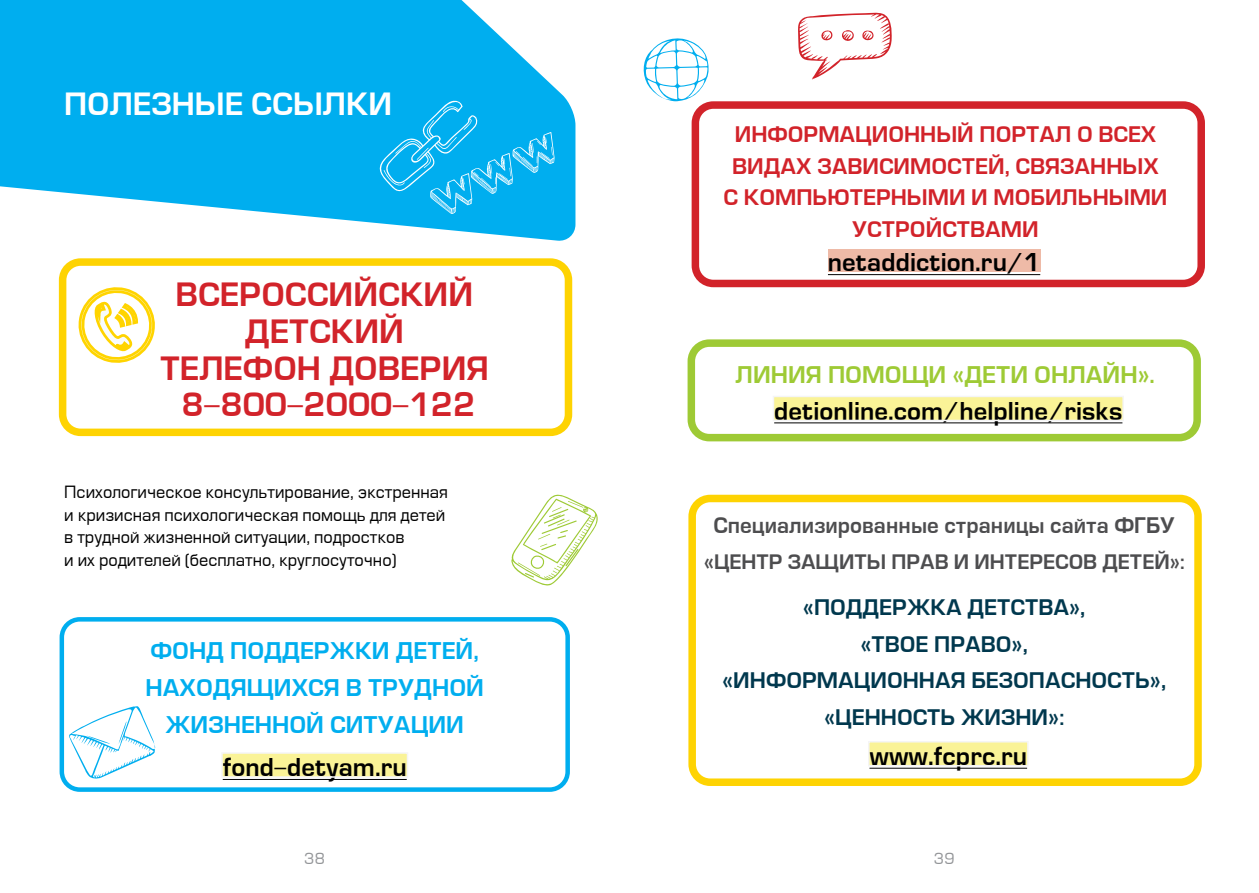
<style>
.page{position:relative;width:1259px;height:893px;background:#fff}
.page>*{position:absolute;margin:0;border:0;box-sizing:border-box;transform-origin:0 0}
.t1{font:31.35px/36.9px "GL Europe Demi Normal";color:#d2232a;text-align:center}
.t2{font:30px "GL Europe Demi Normal";color:#fff}
.t3{font:24px "GL Europe Demi Normal";color:#000}
.t4{font:22.5px/36.9px "GL Europe Demi Normal";color:#00aeef;text-align:center}
.t5{font:22.5px "GL Europe Demi Normal";color:#9eca35}
.t6{font:21px/31.5px "GL Europe Demi Normal";color:#d2232a;text-align:center}
.t7{font:21px/36.9px "GL Europe Demi Normal";color:#00384e;text-align:center}
.t8{font:21px "GL Europe Demi Normal";color:#4d4d4f}
.t9{font:19.5px "GL Europe Demi Normal";color:#4d4d4f}
.t10{font:16.5px/22.5px "GL Europe Normal";color:#000}
.t11{font:15px "GL Europe Normal";color:#939598}
</style>
<div class="page">
<svg style="left:0;top:0;width:575px;height:241px;fill:#00aeef"></svg>
<svg style="left:78px;top:287px;width:77px;height:76px"></svg>
<svg style="left:511px;top:494px;width:87px;height:92px"></svg>
<svg style="left:552px;top:507px;width:10px;height:5px"></svg>
<svg style="left:518px;top:562px;width:22px;height:14px"></svg>
<svg style="left:377px;top:99px;width:177px;height:115px"></svg>
<div style="left:59px;top:258px;width:513px;height:178px;border:8px solid #fed302;border-radius:18px"></div>
<div style="left:868px;top:742px;width:160px;height:24px;background:#faf397"></div>
<hr style="left:869px;top:768px;width:158px;height:1px;background:#000">
<div style="left:868px;top:741px;width:160px;height:25px;border:2px solid #f5f5f5"></div>
<div style="left:688px;top:495px;width:513px;height:291px;border:8px solid #fed302;border-radius:18px"></div>
<div style="left:691px;top:101px;width:514px;height:186px;border:8px solid #d2232a;border-radius:18px"></div>
<div style="left:222px;top:753px;width:185px;height:24px;background:#faf397"></div>
<hr style="left:223px;top:779px;width:184px;height:1px;background:#000">
<div style="left:221px;top:752px;width:187px;height:26px;border:2px solid #f5f5f5"></div>
<div style="left:60px;top:617px;width:510px;height:175px;border:4px solid #00aeef;border-radius:18px"></div>
<div style="left:773px;top:396px;width:350px;height:24px;background:#faf397"></div>
<hr style="left:774px;top:423px;width:348px;height:1px;background:#000">
<div style="left:772px;top:396px;width:352px;height:25px;border:2px solid #f5f5f5"></div>
<div style="left:687px;top:339px;width:514px;height:102px;border:8px solid #9eca35;border-radius:18px"></div>
<svg style="left:643px;top:38px;width:66px;height:63px"></svg>
<div style="left:828px;top:249px;width:212px;height:22px;background:#eebaa7"></div>
<hr style="left:828px;top:274px;width:212px;height:1px;background:#000">
<svg style="left:69px;top:706px;width:87px;height:73px"></svg>
<svg style="left:87px;top:736px;width:23px;height:8px"></svg>
<svg style="left:118px;top:721px;width:8px;height:23px"></svg>
<svg style="left:798px;top:12px;width:94px;height:68px"></svg>
<h2 class="t2" style="left:64px;top:87px;width:329px">ПОЛЕЗНЫЕ ССЫЛКИ</h2>
<h1 class="t1" style="left:160px;top:276px;width:330px">ВСЕРОССИЙСКИЙ<br>ДЕТСКИЙ<br>ТЕЛЕФОН ДОВЕРИЯ<br>8-800-2000-122</h1>
<p class="t10" style="left:64px;top:482px;width:385px">Психологическое консультирование, экстренная и кризисная психологическая помощь для детей в трудной жизненной ситуации, подростков<br>и их родителей (бесплатно, круглосуточно)</p>
<h3 class="t4" style="left:145px;top:633px;width:340px">ФОНД ПОДДЕРЖКИ ДЕТЕЙ,<br>НАХОДЯЩИХСЯ В ТРУДНОЙ<br>ЖИЗНЕННОЙ СИТУАЦИИ</h3>
<h3 class="t3" style="left:223px;top:754px;width:185px">fond-detyam.ru</h3>
<p class="t6" style="left:723px;top:119px;width:445px">ИНФОРМАЦИОННЫЙ ПОРТАЛ О ВСЕХ<br>ВИДАХ ЗАВИСИМОСТЕЙ, СВЯЗАННЫХ<br>С КОМПЬЮТЕРНЫМИ И МОБИЛЬНЫМИ<br>УСТРОЙСТВАМИ</p>
<h3 class="t3" style="left:828px;top:249px;width:214px">netaddiction.ru/1</h3>
<h3 class="t5" style="left:735px;top:362px;width:421px">ЛИНИЯ ПОМОЩИ «ДЕТИ ОНЛАЙН».</h3>
<h3 class="t3" style="left:774px;top:397px;width:350px">detionline.com/helpline/risks</h3>
<p class="t8" style="left:713px;top:513px;width:463px">Специализированные страницы сайта ФГБУ</p>
<p class="t9" style="left:703px;top:551px;width:482px">«ЦЕНТР ЗАЩИТЫ ПРАВ И ИНТЕРЕСОВ ДЕТЕЙ»:</p>
<p class="t7" style="left:722px;top:589px;width:445px">«ПОДДЕРЖКА ДЕТСТВА»,<br>«ТВОЕ ПРАВО»,<br>«ИНФОРМАЦИОННАЯ БЕЗОПАСНОСТЬ», «ЦЕННОСТЬ ЖИЗНИ»:</p>
<h3 class="t3" style="left:869px;top:742px;width:159px">www.fcprc.ru</h3>
<p class="t11" style="left:304px;top:851px;width:22px">38</p>
<p class="t11" style="left:933px;top:851px;width:22px">39</p>
</div>
